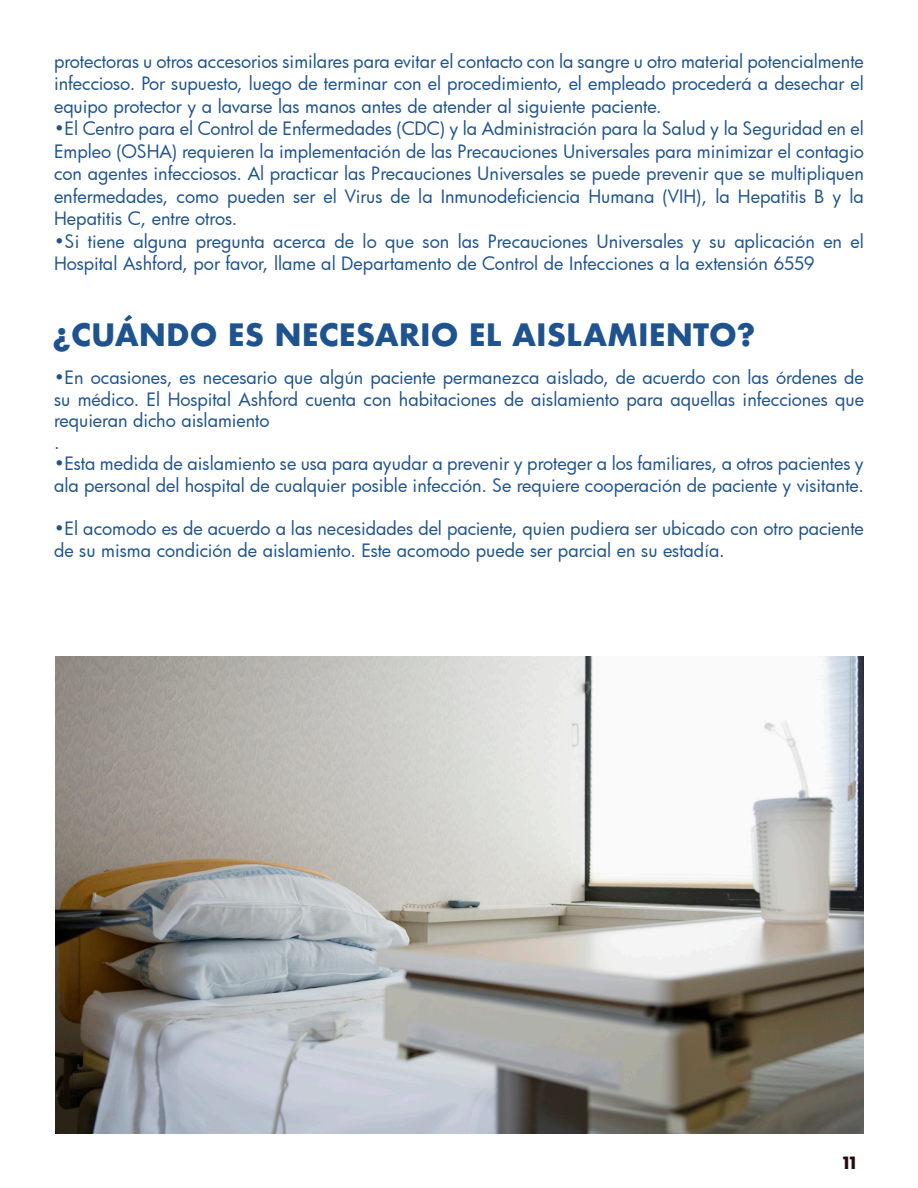
<style>
.page{position:relative;width:918px;height:1188px;background:#fff}
.page>*{position:absolute;margin:0;border:0;box-sizing:border-box;transform-origin:0 0}
.t1{font:700 30px "Futura";color:#1e538f}
.t2{font:18px/22.5px "Futura";color:#1e538f;text-align:justify}
.t3{font:700 16.95px "Poppins";color:#220b0d;scale:1.06 1}
</style>
<div class="page">
<img style="left:55px;top:656px;width:809px;height:478px">
<p class="t2" style="left:54px;top:49px;width:811px">protectoras u otros accesorios similares para evitar el contacto con la sangre u otro material potencialmente infeccioso. Por supuesto, luego de terminar con el procedimiento, el empleado procederá a desechar el equipo protector y a lavarse las manos antes de atender al siguiente paciente.</p>
<p class="t2" style="left:54px;top:117px;width:811px">•El Centro para el Control de Enfermedades (CDC) y la Administración para la Salud y la Seguridad en el Empleo (OSHA) requieren la implementación de las Precauciones Universales para minimizar el contagio con agentes infecciosos. Al practicar las Precauciones Universales se puede prevenir que se multipliquen enfermedades, como pueden ser el Virus de la Inmunodeficiencia Humana (VIH), la Hepatitis B y la Hepatitis C, entre otros.</p>
<p class="t2" style="left:54px;top:229px;width:811px">•Si tiene alguna pregunta acerca de lo que son las Precauciones Universales y su aplicación en el<br>Hospital Ashford, por favor, llame al Departamento de Control de Infecciones a la extensión 6559</p>
<p class="t1" style="left:53px;top:313px;width:704px">¿CUÁNDO ES NECESARIO EL AISLAMIENTO?</p>
<p class="t2" style="left:54px;top:366px;width:812px;line-height:21.6px">•En ocasiones, es necesario que algún paciente permanezca aislado, de acuerdo con las órdenes de su médico. El Hospital Ashford cuenta con habitaciones de aislamiento para aquellas infecciones que requieran dicho aislamiento</p>
<p class="t2" style="left:54px;top:431px;width:7px">.</p>
<p class="t2" style="left:54px;top:453px;width:811px;line-height:21.6px">•Esta medida de aislamiento se usa para ayudar a prevenir y proteger a los familiares, a otros pacientes y ala personal del hospital de cualquier posible infección. Se requiere cooperación de paciente y visitante.</p>
<p class="t2" style="left:54px;top:517px;width:811px;line-height:21.6px">•El acomodo es de acuerdo a las necesidades del paciente, quien pudiera ser ubicado con otro paciente de su misma condición de aislamiento. Este acomodo puede ser parcial en su estadía.</p>
<p class="t3" style="left:843px;top:1154px;width:14px">11</p>
</div>
